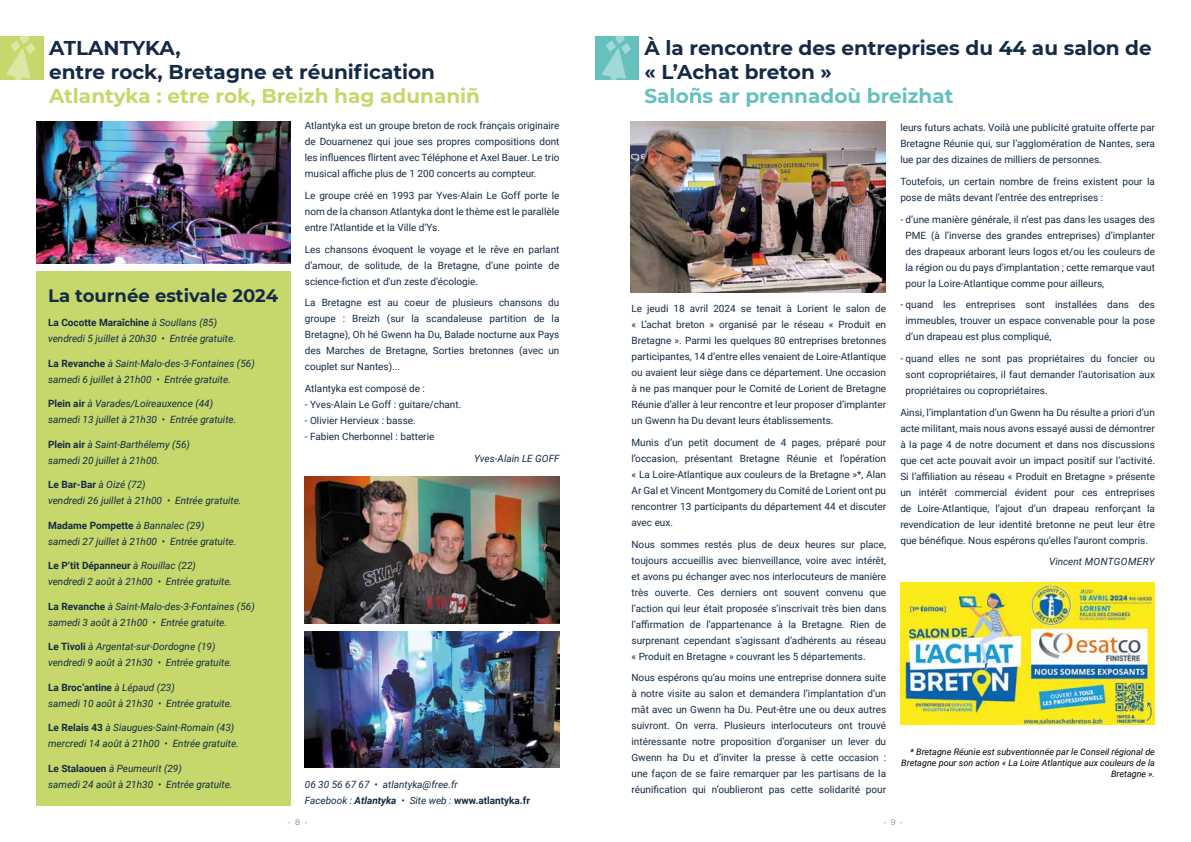
<style>
.page{position:relative;width:1191px;height:842px;background:#fff}
.page>*{position:absolute;margin:0;border:0;box-sizing:border-box;transform-origin:0 0}
.t1{font:700 20px/24px "Montserrat";color:#142a45}
.t2{font:700 20px "Montserrat";color:#c6d76b}
.t3{font:700 20px "Montserrat";color:#66c1be}
.t4{font:700 18px "Montserrat";color:#142a45}
.t5{font:10px/16px "Roboto";color:#142a45;text-align:justify}
.t6{font:italic 10px/16px "Roboto";color:#142a45}
.t7{font:italic 10px "Roboto";letter-spacing:.02em;color:#142a45}
.t8{font:italic 9px/10.8px "Roboto";color:#000;text-align:right}
.t9{font:8px "Montserrat";color:#7a7b91}
.s1{font-weight:700;font-style:normal}
.s2{font-weight:700}
</style>
<div class="page">
<div style="left:36px;top:272px;width:255px;height:534px;background:#c6d76b"></div>
<div style="left:595px;top:36px;width:44px;height:43px;background:#66c1be"></div>
<svg style="left:601px;top:36px;width:30px;height:44px"></svg>
<img style="left:900px;top:583px;width:255px;height:141px">
<div style="left:0;top:36px;width:43px;height:43px;background:#c6d76b"></div>
<svg style="left:6px;top:36px;width:29px;height:44px"></svg>
<img style="left:631px;top:122px;width:254px;height:171px">
<img style="left:36px;top:122px;width:255px;height:142px">
<img style="left:305px;top:476px;width:254px;height:147px">
<img style="left:305px;top:631px;width:254px;height:137px">
<h1 class="t1" style="left:49px;top:35px;width:387px">ATLANTYKA,<br>entre rock, Bretagne et réunification</h1>
<h1 class="t2" style="left:49px;top:82px;width:432px">Atlantyka : etre rok, Breizh hag adunaniñ</h1>
<h2 class="t4" style="left:48px;top:282px;width:232px">La tournée estivale 2024</h2>
<p class="t6" style="left:48px;top:314px;width:189px"><span class="s1">La Cocotte Maraîchine</span> à Soullans (85) vendredi 5 juillet à 20h30 • Entrée gratuite.</p>
<p class="t6" style="left:48px;top:355px;width:208px"><span class="s1">La Revanche</span> à Saint-Malo-des-3-Fontaines (56) samedi 6 juillet à 21h00 • Entrée gratuite.</p>
<p class="t6" style="left:48px;top:395px;width:190px"><span class="s1">Plein air</span> à Varades/Loireauxence (44) samedi 13 juillet à 21h30 • Entrée gratuite.</p>
<p class="t6" style="left:48px;top:436px;width:143px"><span class="s1">Plein air</span> à Saint-Barthélemy (56) samedi 20 juillet à 21h00.</p>
<p class="t6" style="left:48px;top:476px;width:195px"><span class="s1">Le Bar-Bar</span> à Oizé (72)<br>vendredi 26 juillet à 21h00 • Entrée gratuite.</p>
<p class="t6" style="left:48px;top:517px;width:190px"><span class="s1">Madame Pompette</span> à Bannalec (29) samedi 27 juillet à 21h00 • Entrée gratuite.</p>
<p class="t6" style="left:48px;top:557px;width:186px"><span class="s1">Le P’tit Dépanneur</span> à Rouillac (22) vendredi 2 août à 21h00 • Entrée gratuite.</p>
<p class="t6" style="left:48px;top:598px;width:208px"><span class="s1">La Revanche</span> à Saint-Malo-des-3-Fontaines (56) samedi 3 août à 21h00 • Entrée gratuite.</p>
<p class="t6" style="left:48px;top:638px;width:186px"><span class="s1">Le Tivoli</span> à Argentat-sur-Dordogne (19) vendredi 9 août à 21h30 • Entrée gratuite.</p>
<p class="t6" style="left:48px;top:679px;width:186px"><span class="s1">La Broc’antine</span> à Lépaud (23)<br>samedi 10 août à 21h30 • Entrée gratuite.</p>
<p class="t6" style="left:48px;top:719px;width:192px"><span class="s1">Le Relais 43</span> à Siaugues-Saint-Romain (43) mercredi 14 août à 21h00 • Entrée gratuite.</p>
<p class="t6" style="left:48px;top:760px;width:186px"><span class="s1">Le Stalaouen</span> à Peumeurit (29)<br>samedi 24 août à 21h30 • Entrée gratuite.</p>
<p class="t5" style="left:305px;top:117px;width:256px">Atlantyka est un groupe breton de rock français originaire de Douarnenez qui joue ses propres compositions dont les influences flirtent avec Téléphone et Axel Bauer. Le trio musical affiche plus de 1 200 concerts au compteur.</p>
<p class="t5" style="left:305px;top:187px;width:256px">Le groupe créé en 1993 par Yves-Alain Le Goff porte le nom de la chanson Atlantyka dont le thème est le parallèle entre l’Atlantide et la Ville d’Ys.</p>
<p class="t5" style="left:305px;top:241px;width:256px">Les chansons évoquent le voyage et le rêve en parlant d’amour, de solitude, de la Bretagne, d’une pointe de science-fiction et d’un zeste d’écologie.</p>
<p class="t5" style="left:305px;top:294px;width:256px">La Bretagne est au coeur de plusieurs chansons du groupe : Breizh (sur la scandaleuse partition de la Bretagne), Oh hé Gwenn ha Du, Balade nocturne aux Pays des Marches de Bretagne, Sorties bretonnes (avec un couplet sur Nantes)...</p>
<p class="t5" style="left:305px;top:380px;width:122px">Atlantyka est composé de :</p>
<p class="t5" style="left:305px;top:396px;width:158px">- Yves-Alain Le Goff : guitare/chant.</p>
<p class="t5" style="left:305px;top:412px;width:113px">- Olivier Hervieux : basse.</p>
<p class="t5" style="left:305px;top:428px;width:131px">- Fabien Cherbonnel : batterie</p>
<p class="t6" style="left:474px;top:450px;width:87px">Yves-Alain LE GOFF</p>
<p class="t6" style="left:305px;top:776px;width:227px">06 30 56 67 67 • atlantyka@free.fr<br>Facebook : <span class="s2">Atlantyka</span> • Site web : <span class="s1">www.atlantyka.fr</span></p>
<h1 class="t1" style="left:644px;top:35px;width:509px">À la rencontre des entreprises du 44 au salon de « L’Achat breton »</h1>
<h1 class="t3" style="left:644px;top:82px;width:310px">Saloñs ar prennadoù breizhat</h1>
<p class="t5" style="left:631px;top:300px;width:256px">Le jeudi 18 avril 2024 se tenait à Lorient le salon de « L’achat breton » organisé par le réseau « Produit en Bretagne ». Parmi les quelques 80 entreprises bretonnes participantes, 14 d’entre elles venaient de Loire-Atlantique ou avaient leur siège dans ce département. Une occasion à ne pas manquer pour le Comité de Lorient de Bretagne Réunie d’aller à leur rencontre et leur proposer d’implanter un Gwenn ha Du devant leurs établissements.</p>
<p class="t5" style="left:631px;top:434px;width:256px">Munis d’un petit document de 4 pages, préparé pour l’occasion, présentant Bretagne Réunie et l’opération « La Loire-Atlantique aux couleurs de la Bretagne »*, Alan Ar Gal et Vincent Montgomery du Comité de Lorient ont pu rencontrer 13 participants du département 44 et discuter avec eux.</p>
<p class="t5" style="left:631px;top:536px;width:256px">Nous sommes restés plus de deux heures sur place, toujours accueillis avec bienveillance, voire avec intérêt, et avons pu échanger avec nos interlocuteurs de manière très ouverte. Ces derniers ont souvent convenu que l’action qui leur était proposée s’inscrivait très bien dans l’affirmation de l’appartenance à la Bretagne. Rien de surprenant cependant s’agissant d’adhérents au réseau « Produit en Bretagne » couvrant les 5 départements.</p>
<p class="t5" style="left:631px;top:669px;width:256px">Nous espérons qu’au moins une entreprise donnera suite à notre visite au salon et demandera l’implantation d’un mât avec un Gwenn ha Du. Peut-être une ou deux autres suivront. On verra. Plusieurs interlocuteurs ont trouvé intéressante notre proposition d’organiser un lever du Gwenn ha Du et d’inviter la presse à cette occasion : une façon de se faire remarquer par les partisans de la réunification qui n’oublieront pas cette solidarité pour</p>
<p class="t5" style="left:900px;top:119px;width:256px">leurs futurs achats. Voilà une publicité gratuite offerte par Bretagne Réunie qui, sur l’agglomération de Nantes, sera lue par des dizaines de milliers de personnes.</p>
<p class="t5" style="left:900px;top:173px;width:256px">Toutefois, un certain nombre de freins existent pour la pose de mâts devant l’entrée des entreprises :</p>
<p class="t5" style="left:905px;top:211px;width:251px;text-indent:-5px">- d’une manière générale, il n’est pas dans les usages des PME (à l’inverse des grandes entreprises) d’implanter des drapeaux arborant leurs logos et/ou les couleurs de la région ou du pays d’implantation ; cette remarque vaut pour la Loire-Atlantique comme pour ailleurs,</p>
<p class="t5" style="left:905px;top:296px;width:251px;text-indent:-5px">- quand les entreprises sont installées dans des immeubles, trouver un espace convenable pour la pose d’un drapeau est plus compliqué,</p>
<p class="t5" style="left:905px;top:350px;width:251px;text-indent:-5px">- quand elles ne sont pas propriétaires du foncier ou sont copropriétaires, il faut demander l’autorisation aux propriétaires ou copropriétaires.</p>
<p class="t5" style="left:900px;top:404px;width:256px">Ainsi, l’implantation d’un Gwenn ha Du résulte a priori d’un acte militant, mais nous avons essayé aussi de démontrer à la page 4 de notre document et dans nos discussions que cet acte pouvait avoir un impact positif sur l’activité.<br>Si l’affiliation au réseau « Produit en Bretagne » présente un intérêt commercial évident pour ces entreprises de Loire-Atlantique, l’ajout d’un drapeau renforçant la revendication de leur identité bretonne ne peut leur être que bénéfique. Nous espérons qu’elles l’auront compris.</p>
<p class="t7" style="left:1049px;top:555px;width:107px">Vincent MONTGOMERY</p>
<p class="t8" style="left:901px;top:746px;width:255px">* Bretagne Réunie est subventionnée par le Conseil régional de<br>Bretagne pour son action « La Loire Atlantique aux couleurs de la<br>Bretagne ».</p>
<p class="t9" style="left:288px;top:816px;width:21px">- 8 -</p>
<p class="t9" style="left:883px;top:816px;width:21px">- 9 -</p>
</div>
